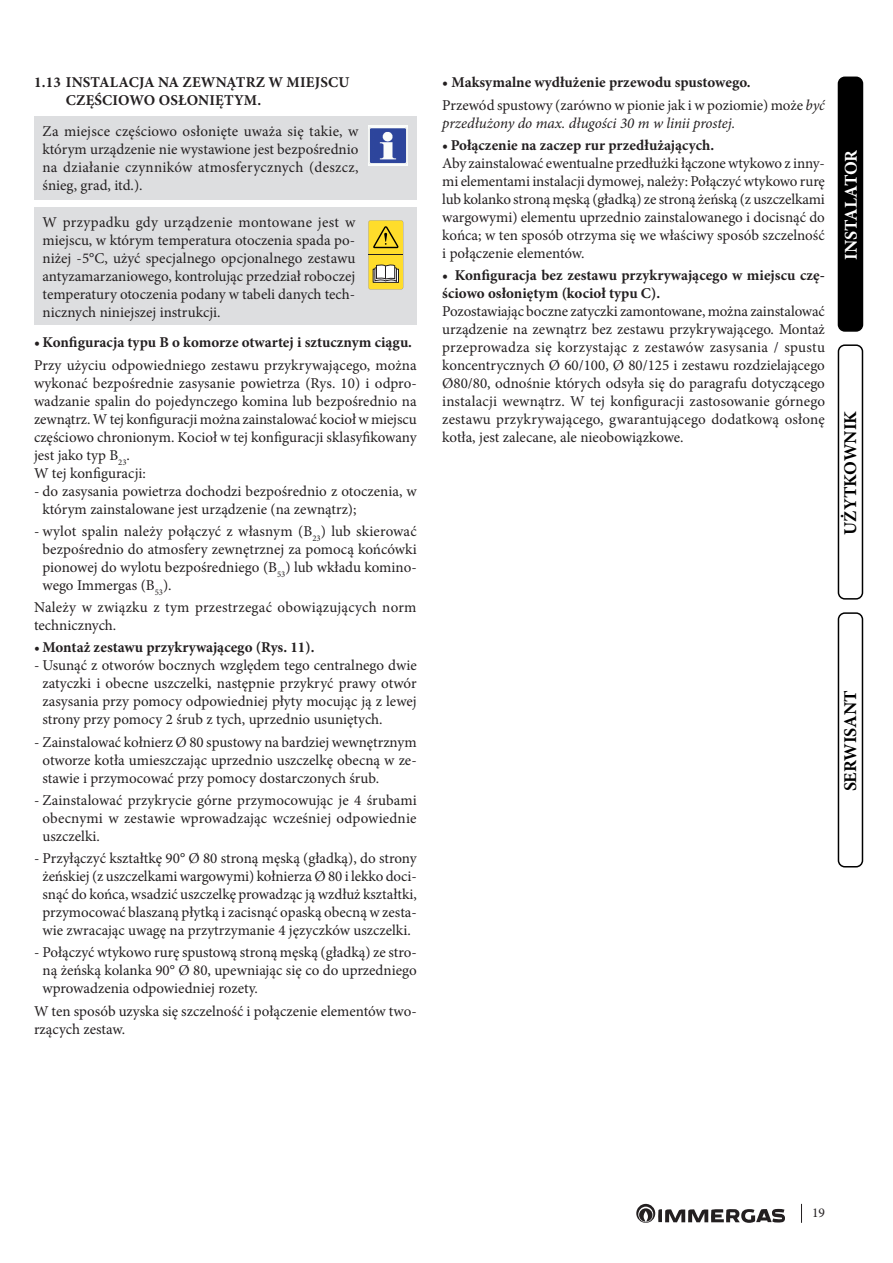
<style>
.page{position:relative;width:893px;height:1263px;background:#fff}
.page>*{position:absolute;margin:0;border:0;box-sizing:border-box;transform-origin:0 0}
.t1{font:700 18px "Minion Pro";color:#000}
.t2{font:700 18px "Minion Pro";letter-spacing:-.01em;color:#fff}
.Testo1{font:15px/18px "Minion Pro";color:#231f20;text-align:justify}
.Testo_Spazio{font:15px/18px "Minion Pro";color:#231f20;text-align:justify}
.Testo{font:15px/18px "Minion Pro";color:#231f20;text-align:justify}
.Testo1-2{font:700 15px/18px "Minion Pro";color:#231f20}
.Sottotitolo{font:700 15px/18px "Minion Pro";letter-spacing:.01em;color:#231f20}
.Testo_Spazio-2{font:700 15px "Minion Pro";color:#231f20}
.t3{font:13.5px "Minion Pro";color:#231f20}
.s1{font-weight:400}
.s2{font-style:italic}
</style>
<div class="page">
<svg style="left:636px;top:1204px;width:149px;height:19px"></svg>
<svg style="left:801px;top:1204px;width:1px;height:19px"></svg>
<div style="left:838px;top:77px;width:24px;height:254px;background:#000;border-radius:6px"></div>
<div style="left:838px;top:77px;width:25px;height:255px;border:2px solid #000;border-radius:6px"></div>
<div style="left:838px;top:344px;width:25px;height:256px;border:2px solid #000;border-radius:6px"></div>
<div style="left:838px;top:612px;width:25px;height:255px;border:2px solid #000;border-radius:6px"></div>
<div style="left:34px;top:117px;width:383px;height:83px;background:#dddee0"></div>
<img style="left:368px;top:125px;width:39px;height:41px">
<div style="left:34px;top:207px;width:383px;height:118px;background:#dddee0"></div>
<svg style="left:368px;top:220px;width:35px;height:69px;background:#dcc343"></svg>
<p class="Sottotitolo" style="left:66px;top:73px;width:285px;text-indent:-32px">1.13 INSTALACJA NA ZEWNĄTRZ W MIEJSCU<br>CZĘŚCIOWO OSŁONIĘTYM.</p>
<p class="Testo_Spazio" style="left:43px;top:122px;width:317px">Za miejsce częściowo osłonięte uważa się takie, w którym urządzenie nie wystawione jest bezpośrednio na działanie czynników atmosferycznych (deszcz, śnieg, grad, itd.).</p>
<p class="Testo_Spazio" style="left:43px;top:213px;width:314px">W przypadku gdy urządzenie montowane jest w miejscu, w którym temperatura otoczenia spada po&shy;niżej -5°C, użyć specjalnego opcjonalnego zestawu antyzamarzaniowego, kontrolując przedział roboczej temperatury otoczenia podany w tabeli danych tech&shy;nicznych niniejszej instrukcji.</p>
<p class="Testo1-2" style="left:34px;top:333px;width:380px">• Konfiguracja typu B o komorze otwartej i sztucznym ciągu.</p>
<p class="Testo" style="left:34px;top:356px;width:384px">Przy użyciu odpowiedniego zestawu przykrywającego, można wykonać bezpośrednie zasysanie powietrza (Rys. 10) i odpro&shy;wadzanie spalin do pojedynczego komina lub bezpośrednio na zewnątrz. W tej konfiguracji można zainstalować kocioł w miejscu częściowo chronionym. Kocioł w tej konfiguracji sklasyfikowany jest jako typ B<sub>23</sub>.</p>
<p class="Testo" style="left:34px;top:464px;width:113px">W tej konfiguracji:</p>
<p class="Testo1" style="left:43px;top:482px;width:376px;text-indent:-9px">- do zasysania powietrza dochodzi bezpośrednio z otoczenia, w którym zainstalowane jest urządzenie (na zewnątrz);</p>
<p class="Testo1" style="left:43px;top:522px;width:376px;text-indent:-8px">- wylot spalin należy połączyć z własnym (B<sub>23</sub>) lub skierować bezpośrednio do atmosfery zewnętrznej za pomocą końcówki pionowej do wylotu bezpośredniego (B<sub>53</sub>) lub wkładu komino&shy;wego Immergas (B<sub>53</sub>).</p>
<p class="Testo_Spazio" style="left:34px;top:598px;width:384px">Należy w związku z tym przestrzegać obowiązujących norm technicznych.</p>
<p class="Testo1-2" style="left:34px;top:638px;width:282px"><span class="s1">•</span> Montaż zestawu przykrywającego (Rys. 11).</p>
<p class="Testo1" style="left:43px;top:657px;width:376px;text-indent:-9px">- Usunąć z otworów bocznych względem tego centralnego dwie zatyczki i obecne uszczelki, następnie przykryć prawy otwór zasysania przy pomocy odpowiedniej płyty mocując ją z lewej strony przy pomocy 2 śrub z tych, uprzednio usuniętych.</p>
<p class="Testo1" style="left:43px;top:733px;width:376px;text-indent:-9px">- Zainstalować kołnierz Ø 80 spustowy na bardziej wewnętrznym otworze kotła umieszczając uprzednio uszczelkę obecną w ze&shy;stawie i przymocować przy pomocy dostarczonych śrub.</p>
<p class="Testo1" style="left:43px;top:791px;width:376px;text-indent:-9px">- Zainstalować przykrycie górne przymocowując je 4 śrubami obecnymi w zestawie wprowadzając wcześniej odpowiednie uszczelki.</p>
<p class="Testo1" style="left:34px;top:849px;width:384px;text-align:center">- Przyłączyć kształtkę 90° Ø 80 stroną męską (gładką), do strony żeńskiej (z uszczelkami wargowymi) kołnierza Ø 80 i lekko doci&shy;snąć do końca, wsadzić uszczelkę prowadząc ją wzdłuż kształtki, przymocować blaszaną płytką i zacisnąć opaską obecną w zesta&shy;wie zwracając uwagę na przytrzymanie 4 języczków uszczelki.</p>
<p class="Testo1" style="left:43px;top:944px;width:376px;text-indent:-9px">- Połączyć wtykowo rurę spustową stroną męską (gładką) ze stro&shy;ną żeńską kolanka 90° Ø 80, upewniając się co do uprzedniego wprowadzenia odpowiedniej rozety.</p>
<p class="Testo1" style="left:34px;top:1002px;width:384px">W ten sposób uzyska się szczelność i połączenie elementów two&shy;rzących zestaw.</p>
<p class="Testo_Spazio-2" style="left:442px;top:72px;width:310px">• Maksymalne wydłużenie przewodu spustowego.</p>
<p class="Testo_Spazio" style="left:442px;top:96px;width:384px">Przewód spustowy (zarówno w pionie jak i w poziomie) może <span class="s2">być przedłużony do max. długości 30 m w linii prostej.</span></p>
<p class="Testo1-2" style="left:442px;top:136px;width:273px">• Połączenie na zaczep rur przedłużających.</p>
<p class="Testo1" style="left:442px;top:154px;width:384px">Aby zainstalować ewentualne przedłużki łączone wtykowo z inny&shy;mi elementami instalacji dymowej, należy: Połączyć wtykowo rurę lub kolanko stroną męską (gładką) ze stroną żeńską (z uszczelkami wargowymi) elementu uprzednio zainstalowanego i docisnąć do końca; w ten sposób otrzyma się we właściwy sposób szczelność i połączenie elementów.</p>
<p class="Testo1-2" style="left:442px;top:266px;width:384px">• Konfiguracja bez zestawu przykrywającego w miejscu czę&shy;ściowo osłoniętym (kocioł typu C).</p>
<p class="Testo1" style="left:442px;top:302px;width:384px">Pozostawiając boczne zatyczki zamontowane, można zainstalować urządzenie na zewnątrz bez zestawu przykrywającego. Montaż przeprowadza się korzystając z zestawów zasysania / spustu koncentrycznych Ø 60/100, Ø 80/125 i zestawu rozdzielającego Ø80/80, odnośnie których odsyła się do paragrafu dotyczącego instalacji wewnątrz. W tej konfiguracji zastosowanie górnego zestawu przykrywającego, gwarantującego dodatkową osłonę kotła, jest zalecane, ale nieobowiązkowe.</p>
<p class="t2" style="left:838px;top:260px;width:112px;rotate:-90deg">INSTALATOR</p>
<p class="t1" style="left:838px;top:535px;width:125px;rotate:-90deg">UŻYTKOWNIK</p>
<p class="t1" style="left:838px;top:791px;width:103px;rotate:-90deg">SERWISANT</p>
<p class="t3" style="left:812px;top:1204px;width:14px">19</p>
</div>
